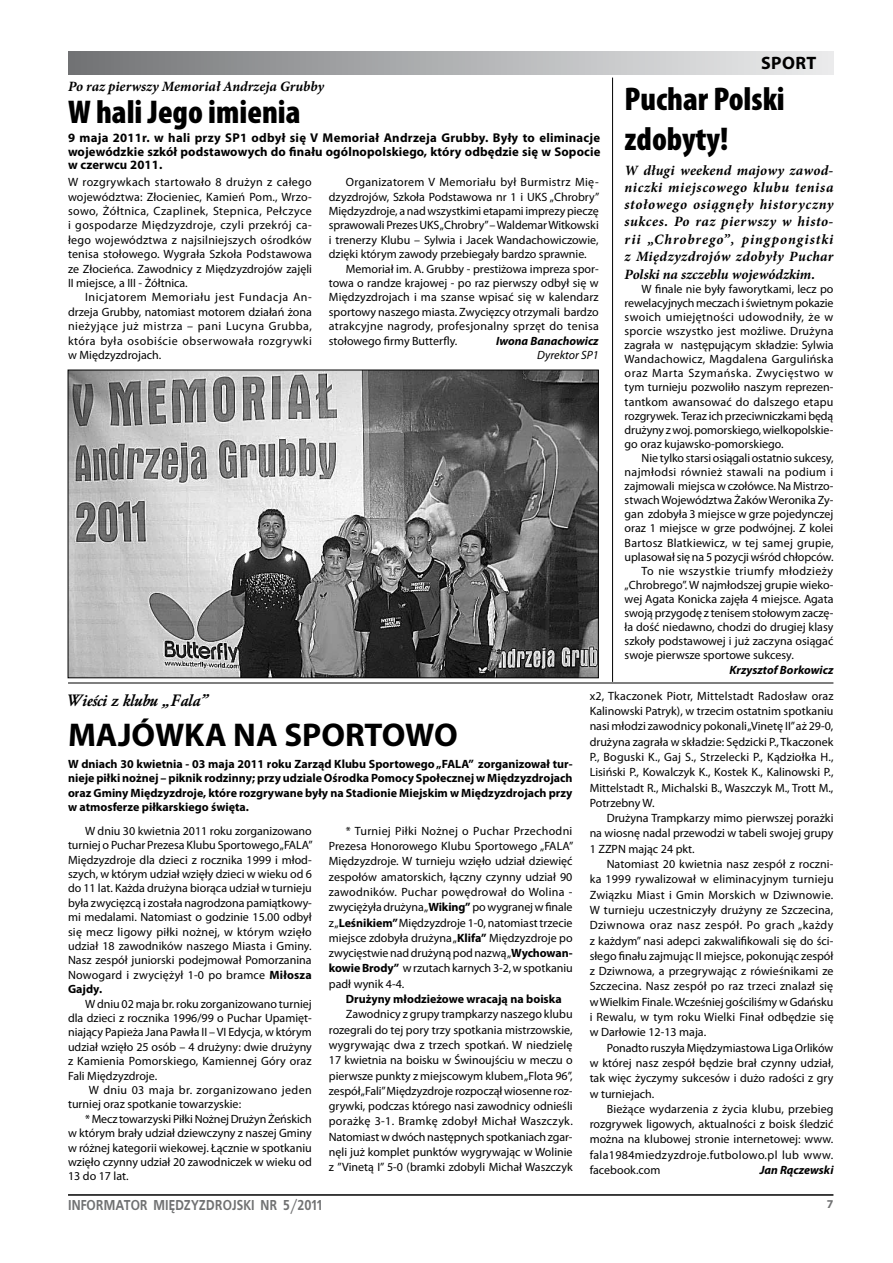
<style>
.page{position:relative;width:893px;height:1263px;background:#fff}
.page>*{position:absolute;margin:0;border:0;box-sizing:border-box;transform-origin:0 0}
.t1{font:900 condensed 33px/39.6px "Myriad Pro";color:#000}
.t2{font:700 33px "Myriad Pro";color:#000}
.t3{font:700 18px "Myriad Pro";color:#000}
.t4{font:italic 700 15px "EFN Garamo";color:#000}
.t5{font:italic 700 14.25px/17.2px "Minion Pro";color:#000;text-align:justify}
.t6{font:700 14.25px "EFN Bureau";color:#707172}
.t7{font:700 12.75px/13.5px "Myriad Pro";letter-spacing:.01em;color:#000;text-align:justify}
.t8{font:12px/15.3px "Myriad Pro";color:#000;text-align:justify}
.t9{font:700 12px/14.4px "Myriad Pro";color:#000;text-align:justify}
.t10{font:12px/14.4px "Myriad Pro";letter-spacing:.02em;color:#000}
.t11{font:italic 700 12px "Myriad Pro";color:#000}
.t12{font:12px "Myriad Pro";letter-spacing:.025em;color:#000}
.t13{font:12px "Myriad Pro";letter-spacing:.035em;color:#000}
.t14{font:italic 12px "Myriad Pro";color:#000}
.t15{font:700 12px "Myriad Pro";color:#707172}
.s1{font-weight:700}
</style>
<div class="page">
<hr style="left:68px;top:1194px;width:765px;height:2px;background:#000">
<div style="left:69px;top:51px;width:764px;height:23px;background:linear-gradient(to right,#737477,#ecedee)"></div>
<hr style="left:68px;top:683px;width:765px;height:1px;background:#000">
<hr style="left:612px;top:78px;width:1px;height:604px;background:#000">
<img style="left:70px;top:372px;width:527px;height:304px">
<div style="left:68px;top:370px;width:531px;height:308px;border:1px solid #000"></div>
<p class="t5" style="left:68px;top:78px;width:258px">Po raz pierwszy Memoriał Andrzeja Grubby</p>
<p class="t7" style="left:68px;top:131px;width:534px">9 maja 2011r. w hali przy SP1 odbył się V Memoriał Andrzeja Grubby. Były to eliminacje wojewódzkie szkół podstawowych do finału ogólnopolskiego, który odbędzie się w Sopocie w czerwcu 2011.</p>
<h1 class="t1" style="left:68px;top:93px;width:234px">W hali Jego imienia</h1>
<p class="t8" style="left:68px;top:175px;width:245px;line-height:14.4px">W rozgrywkach startowało 8 drużyn z całego województwa: Złocieniec, Kamień Pom., Wrzo&shy;sowo, Żółtnica, Czaplinek, Stepnica, Pełczyce i gospodarze Międzyzdroje, czyli przekrój ca&shy;łego województwa z najsilniejszych ośrodków tenisa stołowego. Wygrała Szkoła Podstawowa ze Złocieńca. Zawodnicy z Międzyzdrojów zajęli II miejsce, a III - Żółtnica.</p>
<p class="t8" style="left:68px;top:290px;width:245px;line-height:14.4px;text-indent:17px">Inicjatorem Memoriału jest Fundacja An&shy;drzeja Grubby, natomiast motorem działań żona nieżyjące już mistrza – pani Lucyna Grubba, która była osobiście obserwowała rozgrywki w Międzyzdrojach.</p>
<p class="t8" style="left:329px;top:175px;width:272px;line-height:14.4px;text-indent:17px">Organizatorem V Memoriału był Burmistrz Mię&shy;dzyzdrojów, Szkoła Podstawowa nr 1 i UKS „Chrobry” Międzyzdroje, a nad wszystkimi etapami imprezy pieczę sprawowali Prezes UKS „Chrobry” – Waldemar Witkowski i trenerzy Klubu – Sylwia i Jacek Wandachowiczowie, dzięki którym zawody przebiegały bardzo sprawnie.</p>
<p class="t8" style="left:329px;top:261px;width:271px;line-height:14.4px;text-indent:17px">Memoriał im. A. Grubby - prestiżowa impreza spor&shy;towa o randze krajowej - po raz pierwszy odbył się w Międzyzdrojach i ma szanse wpisać się w kalendarz sportowy naszego miasta. Zwycięzcy otrzymali bardzo atrakcyjne nagrody, profesjonalny sprzęt do tenisa stołowego firmy Butterfly.</p>
<p class="t11" style="left:496px;top:333px;width:104px">Iwona Banachowicz</p>
<p class="t14" style="left:537px;top:348px;width:63px">Dyrektor SP1</p>
<h2 class="t3" style="left:761px;top:52px;width:57px">sport</h2>
<h1 class="t1" style="left:625px;top:80px;width:162px">Puchar Polski zdobyty!</h1>
<p class="t5" style="left:625px;top:162px;width:210px">W długi weekend majowy zawod&shy;niczki miejscowego klubu tenisa stołowego osiągnęły historyczny sukces. Po raz pierwszy w histo&shy;rii „Chrobrego”, pingpongistki z Międzyzdrojów zdobyły Puchar Polski na szczeblu wojewódzkim.</p>
<p class="t8" style="left:625px;top:281px;width:210px;line-height:14.1px;text-indent:17px">W finale nie były faworytkami, lecz po rewelacyjnych meczach i świetnym pokazie swoich umiejętności udowodniły, że w sporcie wszystko jest możliwe. Drużyna zagrała w następującym składzie: Sylwia Wandachowicz, Magdalena Gargulińska oraz Marta Szymańska. Zwycięstwo w tym turnieju pozwoliło naszym reprezen&shy;tantkom awansować do dalszego etapu rozgrywek. Teraz ich przeciwniczkami będą drużyny z woj. pomorskiego, wielkopolskie&shy;go oraz kujawsko-pomorskiego.</p>
<p class="t8" style="left:642px;top:450px;width:193px">Nie tylko starsi osiągali ostatnio sukcesy,</p>
<p class="t12" style="left:625px;top:465px;width:210px">najmłodsi również stawali na podium i</p>
<p class="t8" style="left:625px;top:478px;width:210px">zajmowali miejsca w czołówce. Na Mistrzo-</p>
<p class="t8" style="left:625px;top:492px;width:210px">stwach Województwa Żaków Weronika Zy-</p>
<p class="t8" style="left:625px;top:506px;width:210px">gan zdobyła 3 miejsce w grze pojedynczej</p>
<p class="t8" style="left:625px;top:521px;width:210px">oraz 1 miejsce w grze podwójnej. Z kolei</p>
<p class="t10" style="left:625px;top:535px;width:211px">Bartosz Blatkiewicz, w tej samej grupie,</p>
<p class="t8" style="left:625px;top:549px;width:211px">uplasował się na 5 pozycji wśród chłopców.</p>
<p class="t13" style="left:642px;top:563px;width:193px">To nie wszystkie triumfy młodzieży</p>
<p class="t8" style="left:625px;top:577px;width:210px">„Chrobrego”. W najmłodszej grupie wieko-</p>
<p class="t8" style="left:625px;top:591px;width:210px">wej Agata Konicka zajęła 4 miejsce. Agata</p>
<p class="t8" style="left:625px;top:605px;width:210px">swoją przygodę z tenisem stołowym zaczę-</p>
<p class="t8" style="left:625px;top:619px;width:210px">ła dość niedawno, chodzi do drugiej klasy</p>
<p class="t8" style="left:625px;top:633px;width:210px">szkoły podstawowej i już zaczyna osiągać</p>
<p class="t8" style="left:625px;top:647px;width:171px">swoje pierwsze sportowe sukcesy.</p>
<p class="t11" style="left:729px;top:662px;width:105px">Krzysztof Borkowicz</p>
<p class="t4" style="left:68px;top:689px;width:142px">Wieści z klubu „Fala”</p>
<h1 class="t2" style="left:68px;top:713px;width:275px">MAJÓWKA NA SPORTO</h1>
<h1 class="t2" style="left:405px;top:713px;width:52px">WO</h1>
<p class="t9" style="left:68px;top:756px;width:506px">W dniach 30 kwietnia - 03 maja 2011 roku Zarząd Klubu Sportowego „FALA” zorganizował tur&shy;nieje piłki nożnej – piknik rodzinny; przy udziale Ośrodka Pomocy Społecznej w Międzyzdrojach oraz Gminy Międzyzdroje, które rozgrywane były na Stadionie Miejskim w Międzyzdrojach przy w atmosferze piłkarskiego święta.</p>
<p class="t8" style="left:68px;top:823px;width:246px;line-height:14.4px;text-indent:17px">W dniu 30 kwietnia 2011 roku zorganizowano turniej o Puchar Prezesa Klubu Sportowego „FALA” Międzyzdroje dla dzieci z rocznika 1999 i młod&shy;szych, w którym udział wzięły dzieci w wieku od 6 do 11 lat. Każda drużyna biorąca udział w turnieju była zwycięzcą i została nagrodzona pamiątkowy&shy;mi medalami. Natomiast o godzinie 15.00 odbył się mecz ligowy piłki nożnej, w którym wzięło udział 18 zawodników naszego Miasta i Gminy.<br>Nasz zespół juniorski podejmował Pomorzanina Nowogard i zwyciężył 1-0 po bramce <span class="s1">Miłosza Gajdy.</span></p>
<p class="t8" style="left:68px;top:996px;width:245px;line-height:14.4px;text-indent:17px">W dniu 02 maja br. roku zorganizowano turniej dla dzieci z rocznika 1996/99 o Puchar Upamięt&shy;niający Papieża Jana Pawła II – VI Edycja, w którym udział wzięło 25 osób – 4 drużyny: dwie drużyny z Kamienia Pomorskiego, Kamiennej Góry oraz Fali Międzyzdroje.</p>
<p class="t10" style="left:68px;top:1082px;width:245px;text-indent:21px">W dniu 03 maja br. zorganizowano jeden turniej oraz spotkanie towarzyskie:</p>
<p class="t8" style="left:68px;top:1111px;width:245px;line-height:14.4px;text-indent:17px">* Mecz towarzyski Piłki Nożnej Drużyn Żeńskich w którym brały udział dziewczyny z naszej Gminy w różnej kategorii wiekowej. Łącznie w spotkaniu wzięło czynny udział 20 zawodniczek w wieku od 13 do 17 lat.</p>
<p class="t8" style="left:329px;top:823px;width:246px;text-indent:17px">* Turniej Piłki Nożnej o Puchar Przechodni Prezesa Honorowego Klubu Sportowego „FALA” Międzyzdroje. W turnieju wzięło udział dziewięć zespołów amatorskich, łączny czynny udział 90 zawodników. Puchar powędrował do Wolina - zwyciężyła drużyna „<span class="s1">Wiking”</span> po wygranej w finale z „<span class="s1">Leśnikiem”</span> Międzyzdroje 1-0, natomiast trzecie miejsce zdobyła drużyna „<span class="s1">Klifa”</span> Międzyzdroje po zwycięstwie nad drużyną pod nazwą „<span class="s1">Wychowan&shy;kowie Brody”</span> w rzutach karnych 3-2, w spotkaniu padł wynik 4-4.</p>
<p class="t9" style="left:346px;top:991px;width:217px">Drużyny młodzieżowe wracają na boiska</p>
<p class="t8" style="left:329px;top:1006px;width:245px;text-indent:17px">Zawodnicy z grupy trampkarzy naszego klubu rozegrali do tej pory trzy spotkania mistrzowskie, wygrywając dwa z trzech spotkań. W niedzielę 17 kwietnia na boisku w Świnoujściu w meczu o pierwsze punkty z miejscowym klubem „Flota 96”, zespół „Fali” Międzyzdroje rozpoczął wiosenne roz&shy;grywki, podczas którego nasi zawodnicy odnieśli porażkę 3-1. Bramkę zdobył Michał Waszczyk.<br>Natomiast w dwóch następnych spotkaniach zgar&shy;nęli już komplet punktów wygrywając w Wolinie z ”Vinetą I” 5-0 (bramki zdobyli Michał Waszczyk</p>
<p class="t8" style="left:590px;top:688px;width:245px">x2, Tkaczonek Piotr, Mittelstadt Radosław oraz Kalinowski Patryk), w trzecim ostatnim spotkaniu nasi młodzi zawodnicy pokonali „Vinetę II” aż 29-0, drużyna zagrała w składzie: Sędzicki P., Tkaczonek P., Boguski K., Gaj S., Strzelecki P., Kądziołka H., Lisiński P., Kowalczyk K., Kostek K., Kalinowski P., Mittelstadt R., Michalski B., Waszczyk M., Trott M., Potrzebny W.</p>
<p class="t8" style="left:590px;top:810px;width:245px;text-indent:17px">Drużyna Trampkarzy mimo pierwszej porażki na wiosnę nadal przewodzi w tabeli swojej grupy 1 ZZPN mając 24 pkt.</p>
<p class="t8" style="left:590px;top:856px;width:245px;text-indent:17px">Natomiast 20 kwietnia nasz zespół z roczni&shy;ka 1999 rywalizował w eliminacyjnym turnieju Związku Miast i Gmin Morskich w Dziwnowie.<br>W turnieju uczestniczyły drużyny ze Szczecina, Dziwnowa oraz nasz zespół. Po grach „każdy z każdym” nasi adepci zakwalifikowali się do ści&shy;słego finału zajmując II miejsce, pokonując zespół z Dziwnowa, a przegrywając z rówieśnikami ze Szczecina. Nasz zespół po raz trzeci znalazł się w Wielkim Finale. Wcześniej gościliśmy w Gdańsku i Rewalu, w tym roku Wielki Finał odbędzie się w Darłowie 12-13 maja.</p>
<p class="t8" style="left:590px;top:1040px;width:245px;text-indent:17px">Ponadto ruszyła Międzymiastowa Liga Orlików w której nasz zespół będzie brał czynny udział, tak więc życzymy sukcesów i dużo radości z gry w turniejach.</p>
<p class="t8" style="left:590px;top:1101px;width:245px;text-indent:17px">Bieżące wydarzenia z życia klubu, przebieg rozgrywek ligowych, aktualności z boisk śledzić można na klubowej stronie internetowej: www. fala1984miedzyzdroje.futbolowo.pl lub www. facebook.com</p>
<p class="t11" style="left:760px;top:1162px;width:75px">Jan Rączewski</p>
<p class="t6" style="left:68px;top:1194px;width:256px">INFORMATOR MI ĘDZYZDROJSKI NR 5/2011</p>
<p class="t15" style="left:827px;top:1196px;width:8px">7</p>
</div>
